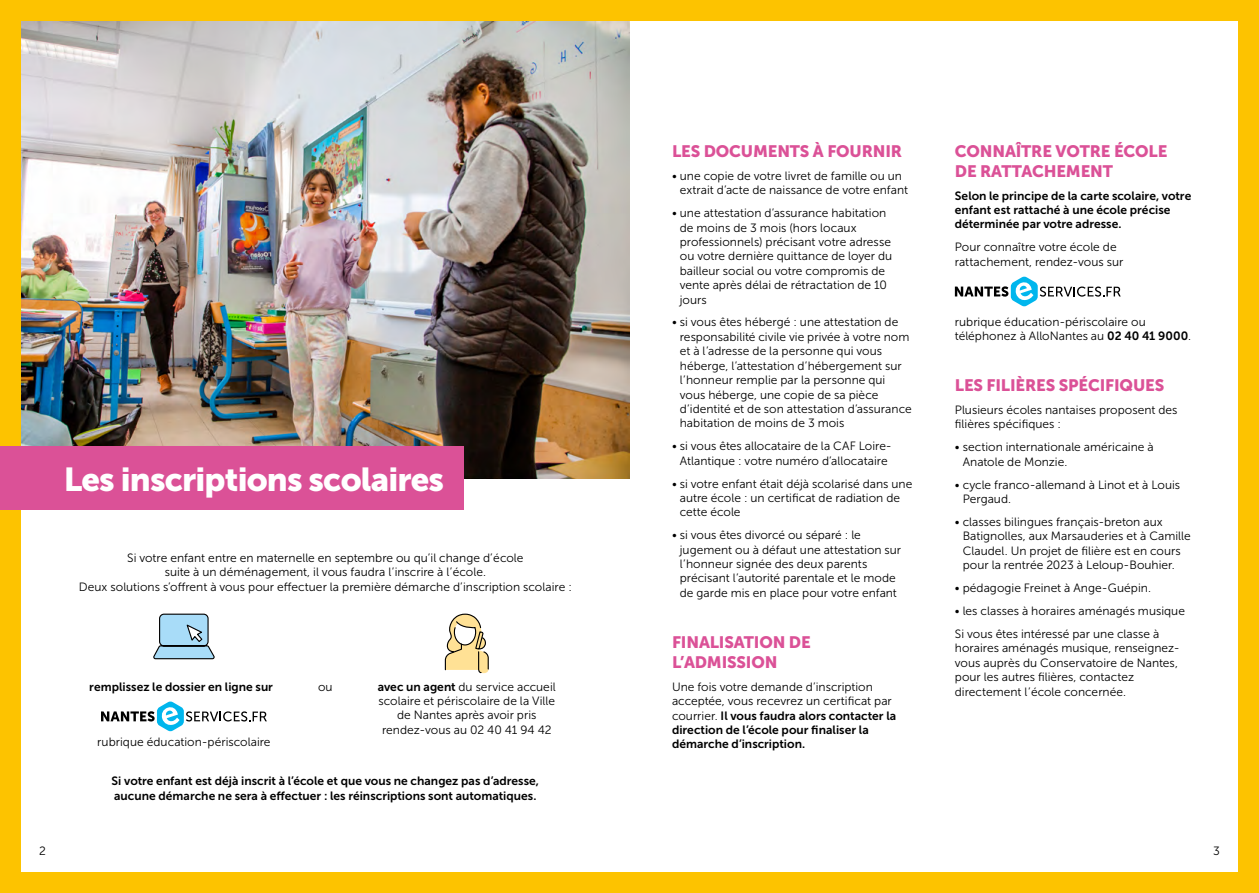
<style>
.page{position:relative;width:1259px;height:893px;background:#fdc300}
.page>*{position:absolute;margin:0;border:0;box-sizing:border-box;transform-origin:0 0}
.t1{font:33px "Museo Sans 900";letter-spacing:-.025em;color:#fff}
.t2{font:16.5px/19.8px "Museo Sans 900";letter-spacing:-.01em;color:#db5197}
.t3{font:12px/14.4px "Museo Sans 300";color:#000}
.t4{font:12px/14.4px "Museo Sans 700";color:#000}
.s1{font-family:"Museo Sans 700"}
.s2{font-family:"Museo Sans 300"}
</style>
<div class="page">
<div style="left:21px;top:21px;width:608px;height:851px;background:#fff"></div>
<div style="left:629px;top:21px;width:608px;height:851px;background:#fff"></div>
<img style="left:21px;top:21px;width:608px;height:457px">
<svg style="left:153px;top:613px;width:62px;height:47px"></svg>
<svg style="left:444px;top:613px;width:45px;height:61px"></svg>
<svg style="left:101px;top:702px;width:166px;height:29px"></svg>
<svg style="left:955px;top:277px;width:165px;height:29px"></svg>
<div style="left:0;top:446px;width:463px;height:64px;background:#db5197"></div>
<h1 class="t1" style="left:64px;top:460px;width:382px">Les inscriptions scolaires</h1>
<p class="t3" style="left:79px;top:551px;width:494px;text-align:center">Si votre enfant entre en maternelle en septembre ou qu’il change d’école<br>suite à un déménagement, il vous faudra l’inscrire à l’école.<br>Deux solutions s’offrent à vous pour effectuer la première démarche d’inscription scolaire :</p>
<p class="t4" style="left:89px;top:679px;width:185px">remplissez le dossier en ligne sur</p>
<p class="t3" style="left:97px;top:734px;width:175px">rubrique éducation-périscolaire</p>
<p class="t3" style="left:318px;top:679px;width:16px">ou</p>
<p class="t3" style="left:378px;top:679px;width:179px;text-align:center"><span class="s1">avec un agent</span> du service accueil scolaire et périscolaire de la Ville de Nantes après avoir pris rendez-vous au 02 40 41 94 42</p>
<p class="t4" style="left:112px;top:774px;width:429px">Si votre enfant est déjà inscrit à l’école et que vous ne changez pas d’adresse, aucune démarche ne sera à effectuer : les réinscriptions sont automatiques.</p>
<h2 class="t2" style="left:672px;top:141px;width:232px">LES DOCUMENTS À FOURNIR</h2>
<p class="t3" style="left:680px;top:169px;width:230px;text-indent:-8px">• une copie de votre livret de famille ou un extrait d’acte de naissance de votre enfant</p>
<p class="t3" style="left:680px;top:206px;width:214px;text-indent:-8px">• une attestation d’assurance habitation de moins de 3 mois (hors locaux professionnels) précisant votre adresse ou votre dernière quittance de loyer du bailleur social ou votre compromis de vente après délai de rétractation de 10 jours</p>
<p class="t3" style="left:680px;top:315px;width:233px;text-indent:-8px">• si vous êtes hébergé : une attestation de responsabilité civile vie privée à votre nom et à l’adresse de la personne qui vous héberge, l’attestation d’hébergement sur l’honneur remplie par la personne qui vous héberge, une copie de sa pièce d’identité et de son attestation d’assurance habitation de moins de 3 mois</p>
<p class="t3" style="left:672px;top:439px;width:221px;text-align:center">• si vous êtes allocataire de la CAF Loire-<br>Atlantique : votre numéro d’allocataire</p>
<p class="t3" style="left:680px;top:476px;width:234px;text-indent:-8px">• si votre enfant était déjà scolarisé dans une autre école : un certificat de radiation de cette école</p>
<p class="t3" style="left:680px;top:528px;width:223px;text-indent:-8px">• si vous êtes divorcé ou séparé : le jugement ou à défaut une attestation sur l’honneur signée des deux parents précisant l’autorité parentale et le mode de garde mis en place pour votre enfant</p>
<h2 class="t2" style="left:672px;top:632px;width:140px">FINALISATION DE<br>L’ADMISSION</h2>
<p class="t3" style="left:672px;top:679px;width:221px">Une fois votre demande d’inscription acceptée, vous recevrez un certificat par</p>
<p class="t4" style="left:672px;top:708px;width:226px"><span class="s2">courrier.</span> Il vous faudra alors contacter la direction de l’école pour finaliser la démarche d’inscription.</p>
<h2 class="t2" style="left:955px;top:141px;width:214px">CONNAÎTRE VOTRE ÉCOLE<br>DE RATTACHEMENT</h2>
<p class="t4" style="left:955px;top:188px;width:238px">Selon le principe de la carte scolaire, votre enfant est rattaché à une école précise déterminée par votre adresse.</p>
<p class="t3" style="left:955px;top:240px;width:170px">Pour connaître votre école de rattachement, rendez-vous sur</p>
<p class="t3" style="left:955px;top:314px;width:238px">rubrique éducation-périscolaire ou téléphonez à AlloNantes au <span class="s1">02 40 41 9000</span>.</p>
<h2 class="t2" style="left:955px;top:375px;width:211px">LES FILIÈRES SPÉCIFIQUES</h2>
<p class="t3" style="left:955px;top:403px;width:224px">Plusieurs écoles nantaises proposent des filières spécifiques :</p>
<p class="t3" style="left:962px;top:440px;width:193px;text-indent:-8px">• section internationale américaine à<br>Anatole de Monzie.</p>
<p class="t3" style="left:962px;top:477px;width:219px;text-indent:-8px">• cycle franco-allemand à Linot et à Louis<br>Pergaud.</p>
<p class="t3" style="left:962px;top:515px;width:230px;text-indent:-8px">• classes bilingues français-breton aux Batignolles, aux Marsauderies et à Camille Claudel. Un projet de filière est en cours pour la rentrée 2023 à Leloup-Bouhier.</p>
<p class="t3" style="left:955px;top:581px;width:198px">• pédagogie Freinet à Ange-Guépin.</p>
<p class="t3" style="left:955px;top:599px;width:232px;line-height:23px">• les classes à horaires aménagés musique<br>Si vous êtes intéressé par une classe à</p>
<p class="t3" style="left:955px;top:641px;width:226px">horaires aménagés musique, renseignez&shy;vous auprès du Conservatoire de Nantes, pour les autres filières, contactez directement l’école concernée.</p>
<p class="t3" style="left:39px;top:844px;width:8px">2</p>
<p class="t3" style="left:1213px;top:844px;width:8px">3</p>
</div>
